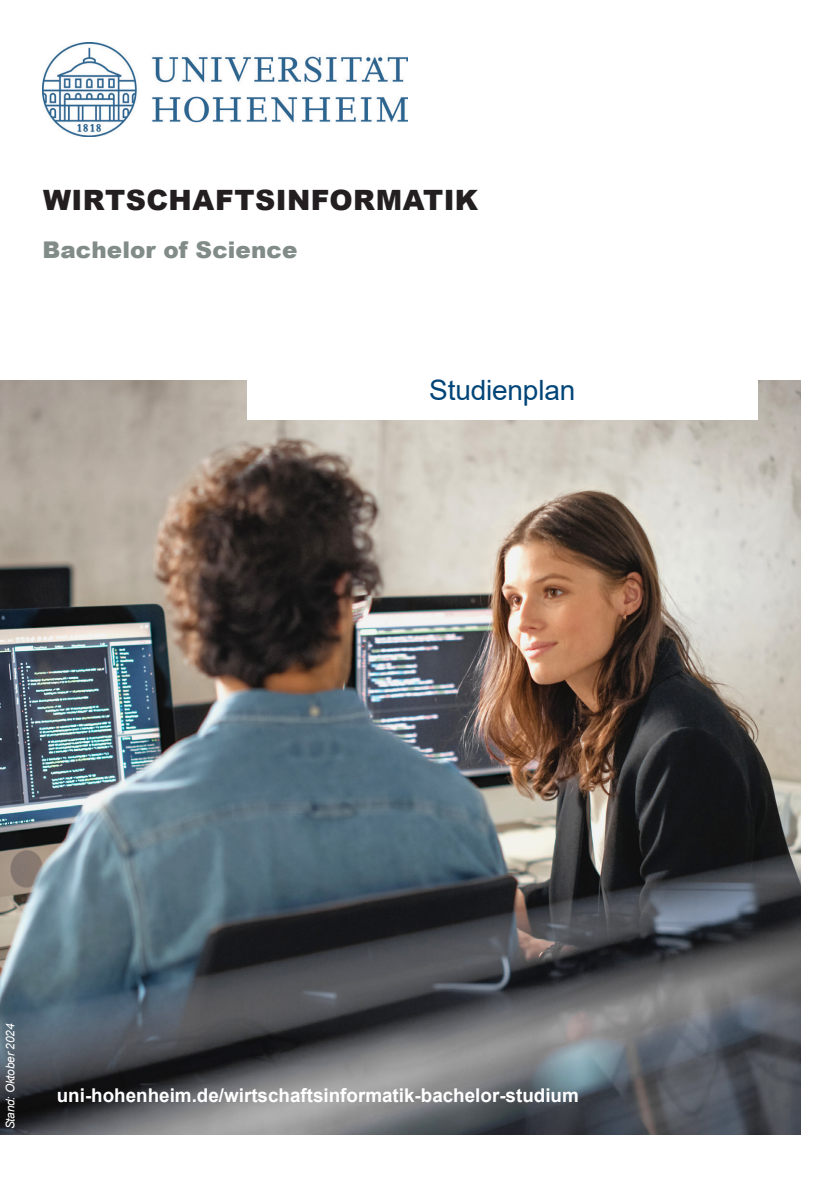
<style>
.page{position:relative;width:840px;height:1191px;background:#fff}
.page>*{position:absolute;margin:0;border:0;box-sizing:border-box;transform-origin:0 0}
.Lauftext{font:900 28px "Arial";letter-spacing:.015em;color:#231f20}
.Lauftext-2{font:28px "Arial";letter-spacing:-.005em;color:#004578}
.Lauftext-3{font:900 23px "Arial";letter-spacing:.005em;color:#818c89}
.Lauftext-4{font:700 19px "Arial";color:#fff}
.Lauftext-5{font:italic 12px "Arial";letter-spacing:-.02em;color:#fff}
</style>
<div class="page">
<img style="left:43px;top:43px;width:364px;height:94px">
<img style="left:0;top:380px;width:799px;height:754px">
<div style="left:247px;top:370px;width:510px;height:50px;background:#fff"></div>
<p class="Lauftext" style="left:43px;top:180px;width:436px">WIRTSCHAFTSINFORMATIK</p>
<p class="Lauftext-3" style="left:43px;top:233px;width:256px">Bachelor of Science</p>
<p class="Lauftext-2" style="left:429px;top:371px;width:147px">Studienplan</p>
<p class="Lauftext-5" style="left:2px;top:1129px;width:107px;rotate:-90deg">Stand: Oktober 2024</p>
<p class="Lauftext-4" style="left:57px;top:1081px;width:523px">uni-hohenheim.de/wirtschaftsinformatik-bachelor-studium</p>
</div>
